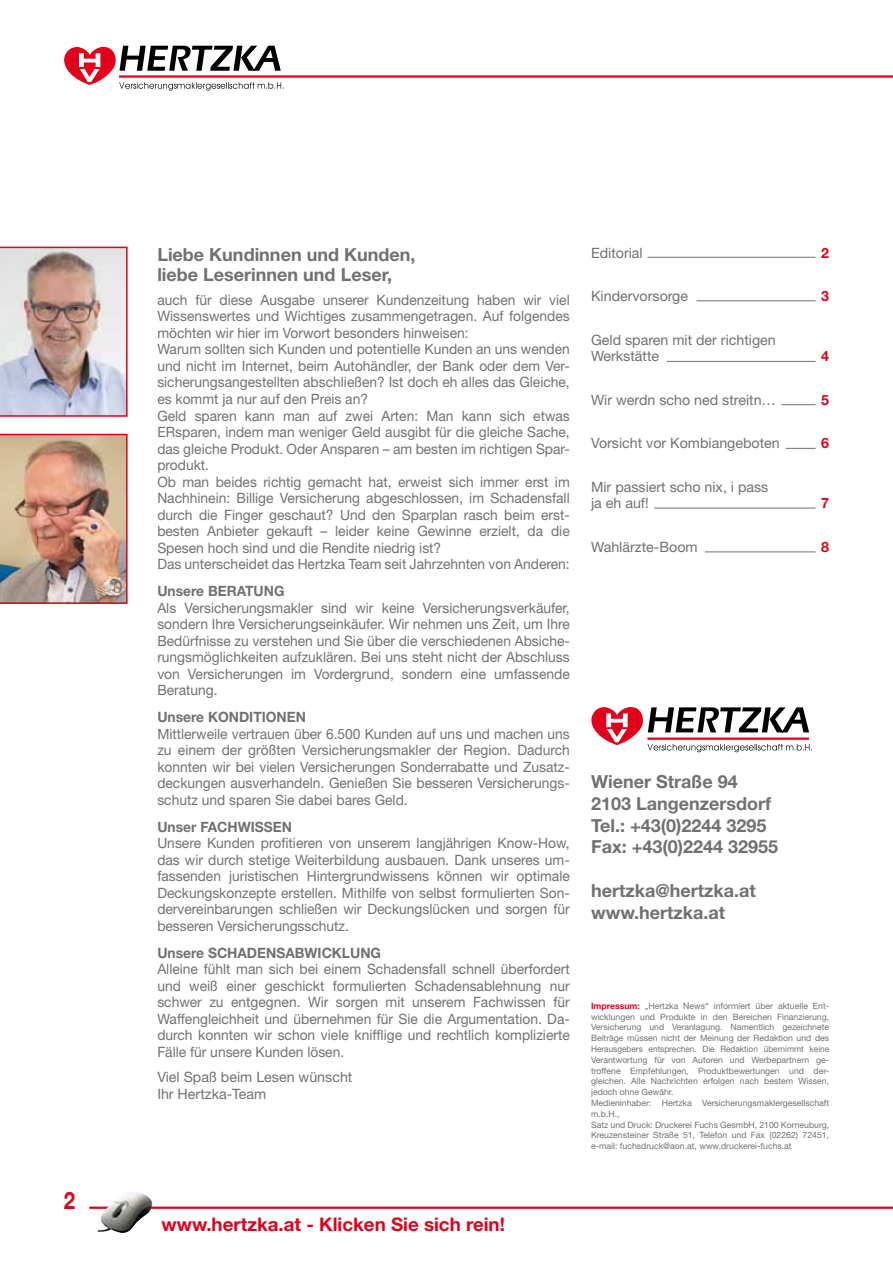
<style>
.page{position:relative;width:893px;height:1263px;background:#fff}
.page>*{position:absolute;margin:0;border:0;box-sizing:border-box;transform-origin:0 0}
.t1{font:700 24px "Helvetica Neue";color:#e2001a;scale:.85 1}
.t2{font:700 18.75px "Helvetica Neue";color:#e2001a}
.t3{font:700 18px/21.8px "Helvetica Neue";color:#707172}
.t4{font:14.25px/16.5px "Helvetica Neue";color:#707172}
.t5{font:700 14.25px "Helvetica Neue";color:#707172}
.t6{font:700 14.25px "Helvetica Neue";color:#e2001a}
.t7{font:8.7px/10.8px "Helvetica Neue";color:#707172}
.s1{font-weight:700;color:#e2001a}
</style>
<div class="page">
<svg style="left:64px;top:46px;width:219px;height:45px"></svg>
<hr style="left:119px;top:75px;width:774px;height:3px;background:#e2001a">
<hr style="left:89px;top:1206px;width:804px;height:3px;background:#e2001a">
<svg style="left:591px;top:707px;width:221px;height:45px"></svg>
<hr style="left:647px;top:737px;width:162px;height:3px;background:#e2001a">
<hr style="left:647px;top:257px;width:169px;height:1px;background:#707172">
<hr style="left:696px;top:301px;width:120px;height:1px;background:#707172">
<hr style="left:705px;top:552px;width:111px;height:1px;background:#707172">
<hr style="left:782px;top:404px;width:34px;height:1px;background:#707172">
<img style="left:101px;top:1192px;width:30px;height:32px">
<img style="left:0;top:247px;width:128px;height:170px">
<img style="left:0;top:434px;width:128px;height:170px">
<hr style="left:667px;top:361px;width:149px;height:1px;background:#707172">
<hr style="left:786px;top:448px;width:30px;height:1px;background:#707172">
<hr style="left:654px;top:508px;width:162px;height:1px;background:#707172">
<h1 class="t1" style="left:64px;top:1186px;width:15px">2</h1>
<p class="t3" style="left:157px;top:244px;width:260px;line-height:20.2px">Liebe Kundinnen und Kunden, liebe Leserinnen und Leser,</p>
<p class="t4" style="left:157px;top:291px;width:414px">auch für diese Ausgabe unserer Kundenzeitung haben wir viel Wissenswertes und Wichtiges zusammengetragen. Auf folgendes möchten wir hier im Vorwort besonders hinweisen:<br>Warum sollten sich Kunden und potentielle Kunden an uns wenden und nicht im Internet, beim Autohändler, der Bank oder dem Ver&shy;sicherungsangestellten abschließen? Ist doch eh alles das Gleiche, es kommt ja nur auf den Preis an?<br>Geld sparen kann man auf zwei Arten: Man kann sich etwas ERsparen, indem man weniger Geld ausgibt für die gleiche Sache, das gleiche Produkt. Oder Ansparen – am besten im richtigen Spar&shy;produkt.<br>Ob man beides richtig gemacht hat, erweist sich immer erst im Nachhinein: Billige Versicherung abgeschlossen, im Schadensfall durch die Finger geschaut? Und den Sparplan rasch beim erst&shy;besten Anbieter gekauft – leider keine Gewinne erzielt, da die Spesen hoch sind und die Rendite niedrig ist?<br>Das unterscheidet das Hertzka Team seit Jahrzehnten von Anderen:</p>
<p class="t5" style="left:157px;top:582px;width:129px">Unsere BERATUNG</p>
<p class="t4" style="left:157px;top:599px;width:414px;text-align:justify">Als Versicherungsmakler sind wir keine Versicherungsverkäufer, sondern Ihre Versicherungseinkäufer. Wir nehmen uns Zeit, um Ihre Bedürfnisse zu verstehen und Sie über die verschiedenen Absiche&shy;rungsmöglichkeiten aufzuklären. Bei uns steht nicht der Abschluss von Versicherungen im Vordergrund, sondern eine umfassende Beratung.</p>
<p class="t5" style="left:157px;top:708px;width:150px">Unsere KONDITIONEN</p>
<p class="t4" style="left:157px;top:725px;width:414px;text-align:justify">Mittlerweile vertrauen über 6.500 Kunden auf uns und machen uns zu einem der größten Versicherungsmakler der Region. Dadurch konnten wir bei vielen Versicherungen Sonderrabatte und Zusatz&shy;deckungen ausverhandeln. Genießen Sie besseren Versicherungs&shy;schutz und sparen Sie dabei bares Geld.</p>
<p class="t5" style="left:157px;top:818px;width:136px">Unser FACHWISSEN</p>
<p class="t4" style="left:157px;top:834px;width:414px;text-align:justify">Unsere Kunden profitieren von unserem langjährigen Know-How, das wir durch stetige Weiterbildung ausbauen. Dank unseres um&shy;fassenden juristischen Hintergrundwissens können wir optimale Deckungskonzepte erstellen. Mithilfe von selbst formulierten Son&shy;dervereinbarungen schließen wir Deckungslücken und sorgen für besseren Versicherungsschutz.</p>
<p class="t5" style="left:157px;top:944px;width:225px">Unsere SCHADENSABWICKLUNG</p>
<p class="t4" style="left:157px;top:960px;width:414px;text-align:justify">Alleine fühlt man sich bei einem Schadensfall schnell überfordert und weiß einer geschickt formulierten Schadensablehnung nur schwer zu entgegnen. Wir sorgen mit unserem Fachwissen für Waffengleichheit und übernehmen für Sie die Argumentation. Da&shy;durch konnten wir schon viele knifflige und rechtlich komplizierte Fälle für unsere Kunden lösen.</p>
<p class="t4" style="left:157px;top:1068px;width:197px">Viel Spaß beim Lesen wünscht<br>Ihr Hertzka-Team</p>
<p class="t4" style="left:591px;top:244px;width:53px">Editorial</p>
<p class="t6" style="left:821px;top:244px;width:9px">2</p>
<p class="t4" style="left:591px;top:288px;width:98px">Kindervorsorge</p>
<p class="t6" style="left:821px;top:287px;width:9px">3</p>
<p class="t4" style="left:591px;top:331px;width:186px">Geld sparen mit der richtigen<br>Werkstätte</p>
<p class="t6" style="left:821px;top:347px;width:9px">4</p>
<p class="t4" style="left:591px;top:391px;width:186px">Wir werdn scho ned streitn…</p>
<p class="t6" style="left:821px;top:391px;width:9px">5</p>
<p class="t4" style="left:591px;top:435px;width:190px">Vorsicht vor Kombiangeboten</p>
<p class="t6" style="left:821px;top:435px;width:9px">6</p>
<p class="t4" style="left:591px;top:478px;width:179px">Mir passiert scho nix, i pass ja eh auf!</p>
<p class="t6" style="left:821px;top:495px;width:9px">7</p>
<p class="t4" style="left:591px;top:538px;width:108px">Wahlärzte-Boom</p>
<p class="t6" style="left:821px;top:538px;width:9px">8</p>
<p class="t3" style="left:591px;top:770px;width:189px">Wiener Straße 94<br>2103 Langenzersdorf<br>Tel.: +43(0)2244 3295<br>Fax: +43(0)2244 32955</p>
<p class="t3" style="left:591px;top:879px;width:166px">hertzka@hertzka.at www.hertzka.at</p>
<p class="t7" style="left:591px;top:1000px;width:240px"><span class="s1">Impressum:</span> „Hertzka News“ informiert über aktuelle Ent&shy;wicklungen und Produkte in den Bereichen Finanzierung, Versicherung und Veranlagung. Namentlich gezeichnete Beiträge müssen nicht der Meinung der Redaktion und des Herausgebers entsprechen. Die Redaktion übernimmt keine Verantwortung für von Autoren und Werbepartnern ge&shy;troffene Empfehlungen, Produktbewertungen und der&shy;gleichen. Alle Nachrichten erfolgen nach bestem Wissen, jedoch ohne Gewähr.<br>Medieninhaber: Hertzka Versicherungsmaklergesellschaft m.b.H.,<br>Satz und Druck: Druckerei Fuchs GesmbH, 2100 Korneuburg, Kreuzensteiner Straße 51, Telefon und Fax (02262) 72451, e-mail: fuchsdruck@aon.at, www.druckerei-fuchs.at</p>
<h2 class="t2" style="left:162px;top:1212px;width:345px">www.hertzka.at - Klicken Sie sich rein!</h2>
</div>
